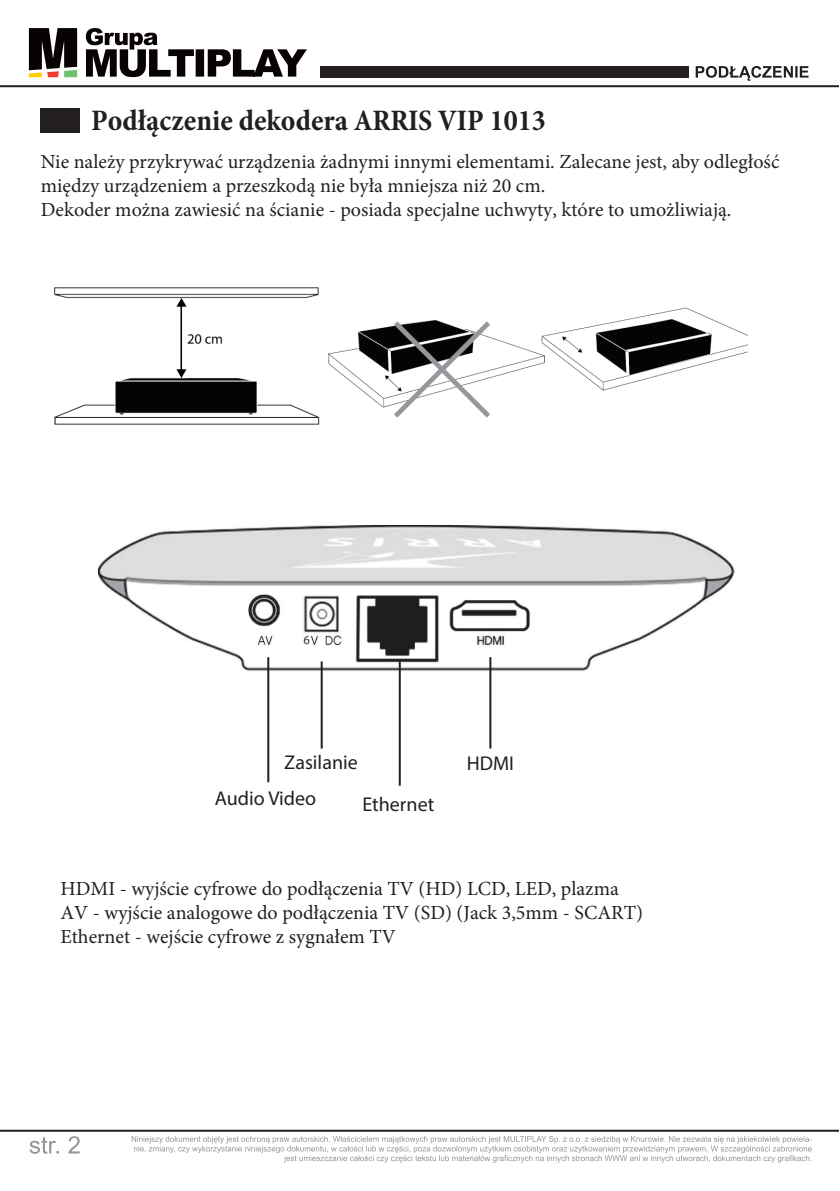
<style>
.page{position:relative;width:840px;height:1191px;background:#fff}
.page>*{position:absolute;margin:0;border:0;box-sizing:border-box;transform-origin:0 0}
.t1{font:700 condensed 30px "Minion Pro";color:#231f20}
.t2{font:20px/24px "Minion Pro";color:#231f20}
.t3{font:20px/35.8px "Myriad Pro";color:#231f20}
.t4{font:8px "Arial";color:#939598}
</style>
<div class="page">
<img style="left:98px;top:525px;width:637px;height:164px">
<svg style="left:86px;top:28px;width:221px;height:49px"></svg>
<svg style="left:29px;top:28px;width:48px;height:49px"></svg>
<hr style="left:1px;top:85px;width:837px;height:2px;background:#231f20">
<hr style="left:1px;top:1129px;width:837px;height:2px;background:#231f20">
<svg style="left:132px;top:1136px;width:679px;height:26px"></svg>
<svg style="left:30px;top:1136px;width:50px;height:17px"></svg>
<svg style="left:695px;top:66px;width:113px;height:15px"></svg>
<div style="left:320px;top:66px;width:368px;height:12px;background:#231f20"></div>
<hr style="left:398px;top:661px;width:2px;height:124px;background:#231f20">
<hr style="left:320px;top:661px;width:2px;height:87px;background:#231f20">
<hr style="left:267px;top:657px;width:2px;height:125px;background:#231f20">
<div style="left:41px;top:109px;width:39px;height:24px;background:#231f20"></div>
<hr style="left:489px;top:657px;width:2px;height:91px;background:#231f20">
<img style="left:54px;top:287px;width:693px;height:138px">
<h1 class="t1" style="left:91px;top:100px;width:456px">Podłączenie dekodera ARRIS VIP 1013</h1>
<p class="t2" style="left:41px;top:150px;width:739px">Nie należy przykrywać urządzenia żadnymi innymi elementami. Zalecane jest, aby odległość między urządzeniem a przeszkodą nie była mniejsza niż 20 cm.<br>Dekoder można zawiesić na ścianie - posiada specjalne uchwyty, które to umożliwiają.</p>
<p class="t3" style="left:215px;top:744px;width:144px;text-indent:69px">Zasilanie<br>Audio Video</p>
<p class="t3" style="left:362px;top:786px;width:73px">Ethernet</p>
<p class="t3" style="left:466px;top:745px;width:49px">HDMI</p>
<p class="t2" style="left:60px;top:877px;width:583px">HDMI - wyjście cyfrowe do podłączenia TV (HD) LCD, LED, plazma<br>AV - wyjście analogowe do podłączenia TV (SD) (Jack 3,5mm - SCART)<br>Ethernet - wejście cyfrowe z sygnałem TV</p>
<p class="t4" style="left:809px;top:1134px;width:4px">-</p>
</div>
